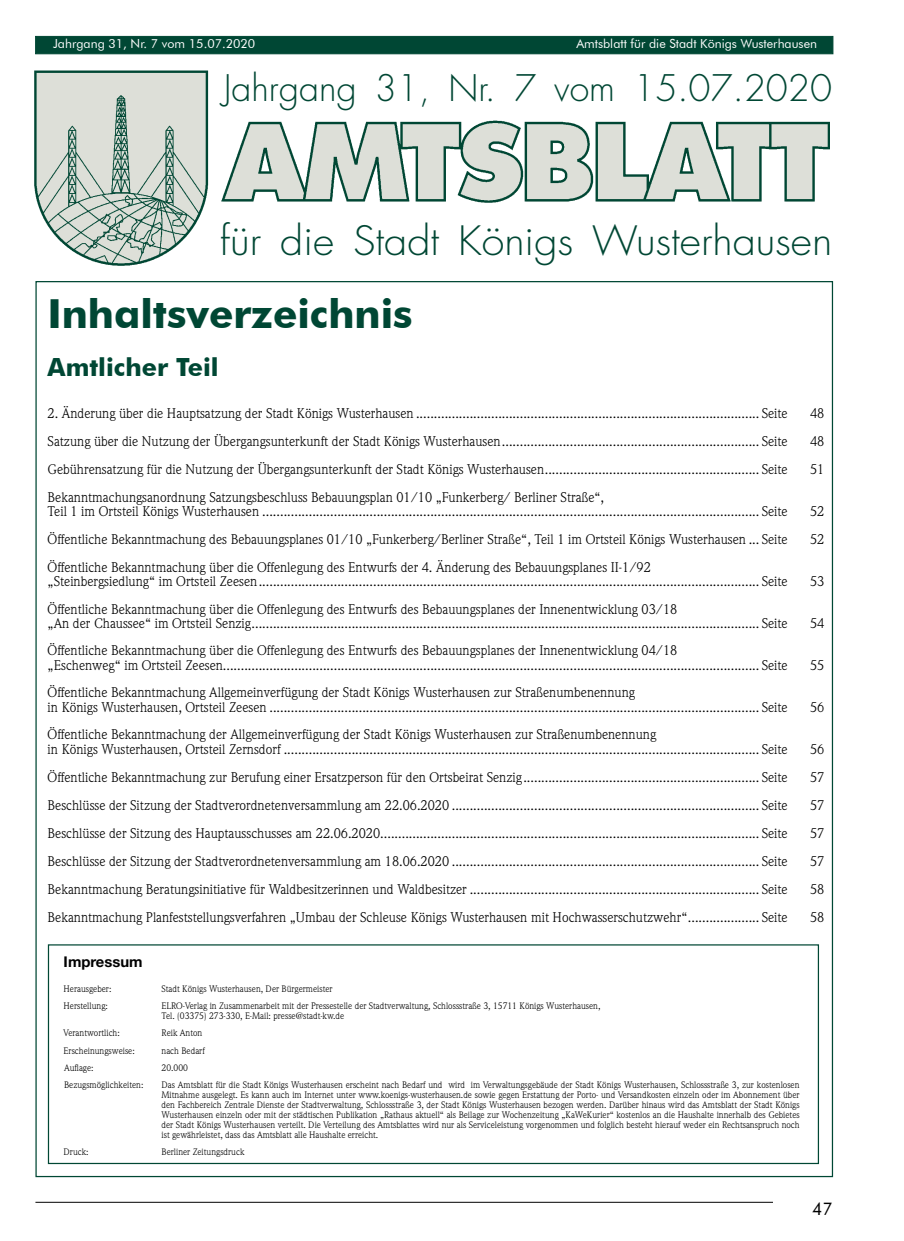
<style>
.page{position:relative;width:904px;height:1241px;background:#fff}
.page>*{position:absolute;margin:0;border:0;box-sizing:border-box;transform-origin:0 0}
.t1{font:700 40px "Futura BT";color:#004734}
.t2{font:300 39.38px "Futura Std";color:#004734;scale:1.05 1}
.t3{font:300 35.62px "Futura Std";color:#004734}
.t4{font:700 25px "Futura BT";color:#004734}
.t5{font:17.5px "Futura BT";color:#000}
.t6{font:700 14.75px "Helvetica Neue LT Std";color:#000}
.t7{font:13.75px/14.4px "Weidemann Std";color:#000}
.t8{font:12.5px "Futura BT";color:#fff}
.t9{font:9.25px/9.9px "Weidemann Std";color:#000}
</style>
<div class="page">
<hr style="left:35px;top:1201px;width:738px;height:1px;background:#000">
<div style="left:35px;top:36px;width:798px;height:18px;background:#004734;border:1px solid #004734"></div>
<img style="left:35px;top:71px;width:794px;height:194px">
<p class="t8" style="left:53px;top:36px;width:204px">Jahrgang 31, Nr. 7 vom 15.07.2020</p>
<p class="t8" style="left:576px;top:36px;width:242px">Amtsblatt für die Stadt Königs Wusterhausen</p>
<h3 class="t3" style="left:224px;top:66px;width:610px">Jahrgang 31, Nr. 7 vom 15.07.2020</h3>
<h2 class="t2" style="left:220px;top:217px;width:584px">für die Stadt Königs Wusterhausen</h2>
<h1 class="t1" style="left:47px;top:289px;width:366px">Inhaltsverzeichnis</h1>
<h3 class="t4" style="left:48px;top:351px;width:172px">Amtlicher Teil</h3>
<p class="t7" style="left:48px;top:406px;width:741px">2. Änderung über die Hauptsatzung der Stadt Königs Wusterhausen ................................................................................................ Seite</p>
<p class="t7" style="left:810px;top:406px;width:16px">48</p>
<p class="t7" style="left:48px;top:434px;width:741px">Satzung über die Nutzung der Übergangsunterkunft der Stadt Königs Wusterhausen........................................................................ Seite</p>
<p class="t7" style="left:810px;top:434px;width:16px">48</p>
<p class="t7" style="left:48px;top:462px;width:741px">Gebührensatzung für die Nutzung der Übergangsunterkunft der Stadt Königs Wusterhausen............................................................ Seite</p>
<p class="t7" style="left:810px;top:462px;width:16px">51</p>
<p class="t7" style="left:48px;top:489px;width:741px">Bekanntmachungsanordnung Satzungsbeschluss Bebauungsplan 01/10 „Funkerberg/ Berliner Straße“,<br>Teil 1 im Ortsteil Königs Wusterhausen ........................................................................................................................................... Seite</p>
<p class="t7" style="left:810px;top:504px;width:16px">52</p>
<p class="t7" style="left:48px;top:532px;width:741px">Öffentliche Bekanntmachung des Bebauungsplanes 01/10 „Funkerberg/Berliner Straße“, Teil 1 im Ortsteil Königs Wusterhausen ... Seite</p>
<p class="t7" style="left:810px;top:532px;width:16px">52</p>
<p class="t7" style="left:48px;top:559px;width:741px">Öffentliche Bekanntmachung über die Offenlegung des Entwurfs der 4. Änderung des Bebauungsplanes II-1/92<br>„Steinbergsiedlung“ im Ortsteil Zeesen............................................................................................................................................ Seite</p>
<p class="t7" style="left:810px;top:574px;width:16px">53</p>
<p class="t7" style="left:48px;top:601px;width:741px">Öffentliche Bekanntmachung über die Offenlegung des Entwurfs des Bebauungsplanes der Innenentwicklung 03/18<br>„An der Chaussee“ im Ortsteil Senzig.............................................................................................................................................. Seite</p>
<p class="t7" style="left:48px;top:643px;width:741px">Öffentliche Bekanntmachung über die Offenlegung des Entwurfs des Bebauungsplanes der Innenentwicklung 04/18<br>„Eschenweg“ im Ortsteil Zeesen...................................................................................................................................................... Seite</p>
<p class="t7" style="left:48px;top:685px;width:741px">Öffentliche Bekanntmachung Allgemeinverfügung der Stadt Königs Wusterhausen zur Straßenumbenennung<br>in Königs Wusterhausen, Ortsteil Zeesen ......................................................................................................................................... Seite</p>
<p class="t7" style="left:48px;top:727px;width:741px">Öffentliche Bekanntmachung der Allgemeinverfügung der Stadt Königs Wusterhausen zur Straßenumbenennung<br>in Königs Wusterhausen, Ortsteil Zernsdorf ..................................................................................................................................... Seite</p>
<p class="t7" style="left:810px;top:616px;width:16px">54</p>
<p class="t7" style="left:810px;top:657px;width:16px">55</p>
<p class="t7" style="left:810px;top:699px;width:16px">56</p>
<p class="t7" style="left:810px;top:741px;width:16px">56</p>
<p class="t7" style="left:48px;top:769px;width:741px">Öffentliche Bekanntmachung zur Berufung einer Ersatzperson für den Ortsbeirat Senzig.................................................................. Seite</p>
<p class="t7" style="left:810px;top:769px;width:16px">57</p>
<p class="t7" style="left:48px;top:797px;width:741px">Beschlüsse der Sitzung der Stadtverordnetenversammlung am 22.06.2020 ...................................................................................... Seite</p>
<p class="t7" style="left:810px;top:797px;width:16px">57</p>
<p class="t7" style="left:48px;top:825px;width:741px">Beschlüsse der Sitzung des Hauptausschusses am 22.06.2020.......................................................................................................... Seite</p>
<p class="t7" style="left:810px;top:825px;width:16px">57</p>
<p class="t7" style="left:48px;top:854px;width:741px">Beschlüsse der Sitzung der Stadtverordnetenversammlung am 18.06.2020 ...................................................................................... Seite</p>
<p class="t7" style="left:810px;top:854px;width:16px">57</p>
<p class="t7" style="left:48px;top:882px;width:741px">Bekanntmachung Beratungsinitiative für Waldbesitzerinnen und Waldbesitzer ................................................................................. Seite</p>
<p class="t7" style="left:810px;top:882px;width:16px">58</p>
<p class="t7" style="left:48px;top:910px;width:741px">Bekanntmachung Planfeststellungsverfahren „Umbau der Schleuse Königs Wusterhausen mit Hochwasserschutzwehr“.................... Seite</p>
<p class="t7" style="left:810px;top:910px;width:16px">58</p>
<p class="t6" style="left:64px;top:952px;width:80px">Impressum</p>
<p class="t9" style="left:64px;top:983px;width:49px">Herausgeber:</p>
<p class="t9" style="left:161px;top:983px;width:173px">Stadt Königs Wusterhausen, Der Bürgermeister</p>
<p class="t9" style="left:64px;top:1000px;width:46px">Herstellung:</p>
<p class="t9" style="left:161px;top:1000px;width:440px">ELRO-Verlag in Zusammenarbeit mit der Pressestelle der Stadtverwaltung, Schlossstraße 3, 15711 Königs Wusterhausen,<br>Tel. (03375) 273-330, E-Mail: presse@stadt-kw.de</p>
<p class="t9" style="left:64px;top:1027px;width:58px">Verantwortlich:</p>
<p class="t9" style="left:161px;top:1027px;width:42px">Reik Anton</p>
<p class="t9" style="left:64px;top:1045px;width:73px">Erscheinungsweise:</p>
<p class="t9" style="left:161px;top:1045px;width:45px">nach Bedarf</p>
<p class="t9" style="left:64px;top:1062px;width:31px">Auflage:</p>
<p class="t9" style="left:161px;top:1062px;width:28px">20.000</p>
<p class="t9" style="left:64px;top:1079px;width:81px">Bezugsmöglichkeiten:</p>
<p class="t9" style="left:161px;top:1079px;width:639px;text-align:justify">Das Amtsblatt für die Stadt Königs Wusterhausen erscheint nach Bedarf und wird im Verwaltungsgebäude der Stadt Königs Wusterhausen, Schlossstraße 3, zur kostenlosen Mitnahme ausgelegt. Es kann auch im Internet unter www.koenigs-wusterhausen.de sowie gegen Erstattung der Porto- und Versandkosten einzeln oder im Abonnement über den Fachbereich Zentrale Dienste der Stadtverwaltung, Schlossstraße 3, der Stadt Königs Wusterhausen bezogen werden. Darüber hinaus wird das Amtsblatt der Stadt Königs Wusterhausen einzeln oder mit der städtischen Publikation „Rathaus aktuell“ als Beilage zur Wochenzeitung „KaWeKurier“ kostenlos an die Haushalte innerhalb des Gebietes der Stadt Königs Wusterhausen verteilt. Die Verteilung des Amtsblattes wird nur als Serviceleistung vorgenommen und folglich besteht hierauf weder ein Rechtsanspruch noch ist gewährleistet, dass das Amtsblatt alle Haushalte erreicht.</p>
<p class="t9" style="left:64px;top:1146px;width:27px">Druck:</p>
<p class="t9" style="left:161px;top:1146px;width:84px">Berliner Zeitungsdruck</p>
<p class="t5" style="left:812px;top:1198px;width:22px">47</p>
</div>
